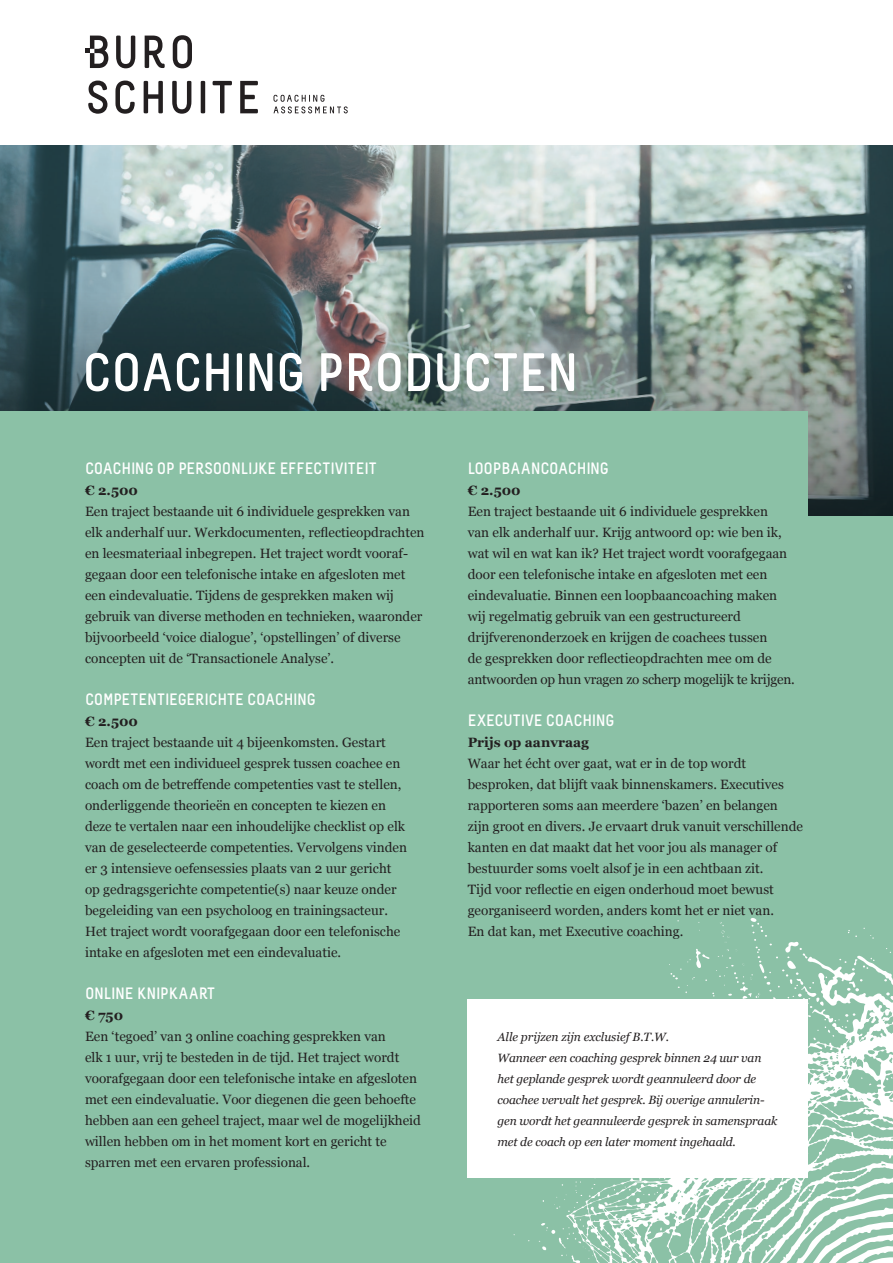
<style>
.page{position:relative;width:893px;height:1263px;background:#fff}
.page>*{position:absolute;margin:0;border:0;box-sizing:border-box;transform-origin:0 0}
.t1{font:700 54px "Melbourne";letter-spacing:-.005em;color:#fff}
.product{font:700 16.5px "Melbourne";color:#fff}
.platte_tekst{font:13.5px/21px "Georgia";color:#231f20}
.platte_tekst-2{font:700 13.5px "Georgia";color:#231f20}
.platte_tekst-3{font:italic 12px/21px "Georgia";letter-spacing:-.01em;color:#231f20}
</style>
<div class="page">
<img style="left:0;top:145px;width:893px;height:89px">
<img style="left:0;top:234px;width:893px;height:282px">
<div style="left:0;top:516px;width:893px;height:747px;background:#8bc1a6"></div>
<div style="left:0;top:411px;width:808px;height:278px;background:#8bc1a6"></div>
<svg style="left:539px;top:918px;width:354px;height:345px"></svg>
<div style="left:468px;top:999px;width:340px;height:179px;background:#fff"></div>
<svg style="left:273px;top:95px;width:75px;height:18px"></svg>
<svg style="left:116px;top:36px;width:19px;height:32px"></svg>
<svg style="left:145px;top:36px;width:20px;height:32px"></svg>
<svg style="left:173px;top:35px;width:19px;height:33px"></svg>
<svg style="left:88px;top:81px;width:19px;height:33px"></svg>
<svg style="left:115px;top:81px;width:20px;height:33px"></svg>
<svg style="left:144px;top:81px;width:19px;height:32px"></svg>
<svg style="left:172px;top:81px;width:19px;height:33px"></svg>
<hr style="left:201px;top:81px;width:4px;height:32px;background:#231f20">
<svg style="left:213px;top:81px;width:19px;height:32px"></svg>
<svg style="left:240px;top:81px;width:18px;height:32px"></svg>
<svg style="left:85px;top:36px;width:23px;height:32px"></svg>
<p class="t1" style="left:82px;top:344px;width:498px">COACHING PRODUCTEN</p>
<p class="product" style="left:85px;top:460px;width:293px">COACHING OP PERSOONLIJKE EFFECTIVITEIT</p>
<p class="platte_tekst-2" style="left:85px;top:480px;width:54px">€ 2.500</p>
<p class="platte_tekst" style="left:85px;top:500px;width:341px">Een traject bestaande uit 6 individuele gesprekken van elk anderhalf uur. Werkdocumenten, reflectieopdrachten en leesmateriaal inbegrepen. Het traject wordt vooraf&shy;gegaan door een telefonische intake en afgesloten met een eindevaluatie. Tijdens de gesprekken maken wij gebruik van diverse methoden en technieken, waaronder bijvoorbeeld ‘voice dialogue’, ‘opstellingen’ of diverse concepten uit de ‘Transactionele Analyse’.</p>
<p class="product" style="left:85px;top:691px;width:232px">COMPETENTIEGERICHTE COACHING</p>
<p class="platte_tekst-2" style="left:85px;top:711px;width:54px">€ 2.500</p>
<p class="platte_tekst" style="left:85px;top:731px;width:324px">Een traject bestaande uit 4 bijeenkomsten. Gestart wordt met een individueel gesprek tussen coachee en coach om de betreffende competenties vast te stellen, onderliggende theorieën en concepten te kiezen en deze te vertalen naar een inhoudelijke checklist op elk van de geselecteerde competenties. Vervolgens vinden er 3 intensieve oefensessies plaats van 2 uur gericht op gedragsgerichte competentie(s) naar keuze onder begeleiding van een psycholoog en trainingsacteur.<br>Het traject wordt voorafgegaan door een telefonische intake en afgesloten met een eindevaluatie.</p>
<p class="product" style="left:85px;top:985px;width:132px">ONLINE KNIPKAART</p>
<p class="platte_tekst-2" style="left:85px;top:1005px;width:40px">€ 750</p>
<p class="platte_tekst" style="left:85px;top:1025px;width:337px">Een ‘tegoed’ van 3 online coaching gesprekken van<br>elk 1 uur, vrij te besteden in de tijd. Het traject wordt voorafgegaan door een telefonische intake en afgesloten met een eindevaluatie. Voor diegenen die geen behoefte hebben aan een geheel traject, maar wel de mogelijkheid willen hebben om in het moment kort en gericht te sparren met een ervaren professional.</p>
<p class="product" style="left:468px;top:460px;width:143px">LOOPBAANCOACHING</p>
<p class="platte_tekst-2" style="left:468px;top:480px;width:54px">€ 2.500</p>
<p class="platte_tekst" style="left:468px;top:500px;width:329px">Een traject bestaande uit 6 individuele gesprekken<br>van elk anderhalf uur. Krijg antwoord op: wie ben ik, wat wil en wat kan ik? Het traject wordt voorafgegaan door een telefonische intake en afgesloten met een eindevaluatie. Binnen een loopbaancoaching maken wij regelmatig gebruik van een gestructureerd drijfverenonderzoek en krijgen de coachees tussen<br>de gesprekken door reflectieopdrachten mee om de antwoorden op hun vragen zo scherp mogelijk te krijgen.</p>
<p class="product" style="left:468px;top:712px;width:148px">EXECUTIVE COACHING</p>
<p class="platte_tekst-2" style="left:468px;top:732px;width:123px">Prijs op aanvraag</p>
<p class="platte_tekst" style="left:468px;top:752px;width:337px">Waar het écht over gaat, wat er in de top wordt besproken, dat blijft vaak binnenskamers. Executives rapporteren soms aan meerdere ‘bazen’ en belangen zijn groot en divers. Je ervaart druk vanuit verschillende kanten en dat maakt dat het voor jou als manager of bestuurder soms voelt alsof je in een achtbaan zit.<br>Tijd voor reflectie en eigen onderhoud moet bewust georganiseerd worden, anders komt het er niet van.<br>En dat kan, met Executive coaching.</p>
<p class="platte_tekst-3" style="left:497px;top:1026px;width:173px">Alle prijzen zijn exclusief B.T.W.</p>
<p class="platte_tekst-3" style="left:497px;top:1047px;width:281px">Wanneer een coaching gesprek binnen 24 uur van het geplande gesprek wordt geannuleerd door de coachee vervalt het gesprek. Bij overige annulerin&shy;gen wordt het geannuleerde gesprek in samenspraak met de coach op een later moment ingehaald.</p>
</div>
